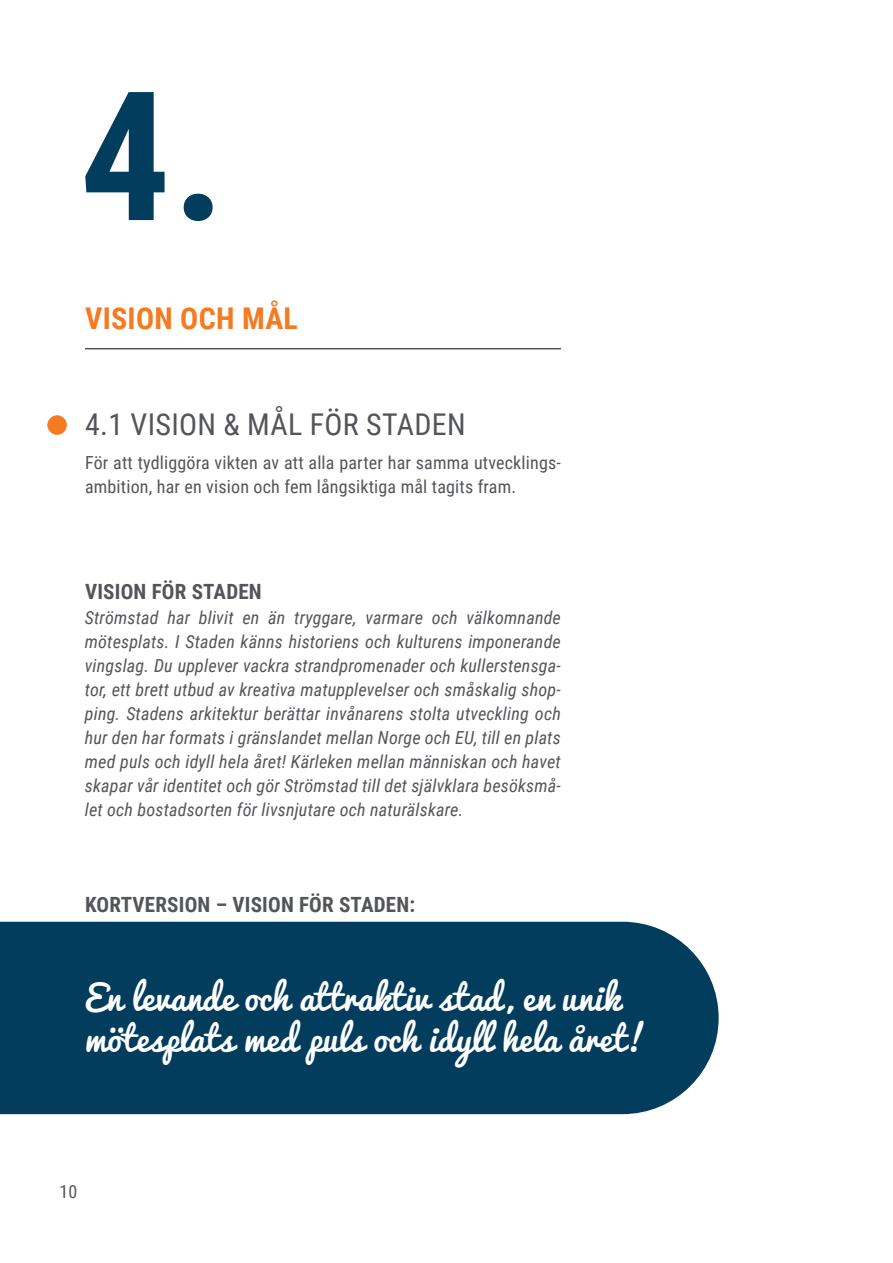
<style>
.page{position:relative;width:893px;height:1263px;background:#fff}
.page>*{position:absolute;margin:0;border:0;box-sizing:border-box;transform-origin:0 0}
.siffra{font:700 180px "Roboto Condensed";color:#023d5d}
.bröd{font:34.5px/41.4px "Pacifico";letter-spacing:.01em;color:#fff}
.rubbe_smal{font:30px "Roboto Condensed";letter-spacing:.01em;color:#54555a}
.Rubbe_fet{font:700 30px "Roboto Condensed";letter-spacing:.01em;color:#f47b21}
.Rubbe_liten{font:700 21px "Roboto Condensed";letter-spacing:.01em;color:#54555a}
.bröd-2{font:italic 18px/24px "Roboto Condensed";letter-spacing:.01em;color:#54555a;text-align:justify}
.bröd-3{font:18px/24px "Roboto Condensed";letter-spacing:.01em;color:#54555a}
</style>
<div class="page">
<div style="left:0;top:922px;width:719px;height:192px;background:#023d5d"></div>
<hr style="left:85px;top:348px;width:476px;height:1px;background:#54555a">
<div style="left:47px;top:415px;width:20px;height:20px;background:#f47b21;border-radius:50%"></div>
<p class="siffra" style="left:80px;top:30px;width:147px">4.</p>
<p class="Rubbe_fet" style="left:85px;top:297px;width:214px">VISION OCH MÅL</p>
<p class="rubbe_smal" style="left:85px;top:403px;width:382px">4.1 VISION &amp; MÅL FÖR STADEN</p>
<p class="bröd-3" style="left:85px;top:449px;width:477px">För att tydliggöra vikten av att alla parter har samma utvecklings&shy;ambition, har en vision och fem långsiktiga mål tagits fram.</p>
<p class="Rubbe_liten" style="left:85px;top:577px;width:178px">VISION FÖR STADEN</p>
<p class="bröd-2" style="left:85px;top:605px;width:477px">Strömstad har blivit en än tryggare, varmare och välkomnande mötesplats. I Staden känns historiens och kulturens imponerande vingslag. Du upplever vackra strandpromenader och kullerstensga&shy;tor, ett brett utbud av kreativa matupplevelser och småskalig shop&shy;ping. Stadens arkitektur berättar invånarens stolta utveckling och hur den har formats i gränslandet mellan Norge och EU, till en plats med puls och idyll hela året! Kärleken mellan människan och havet skapar vår identitet och gör Strömstad till det självklara besöksmå&shy;let och bostadsorten för livsnjutare och naturälskare.</p>
<p class="Rubbe_liten" style="left:85px;top:890px;width:332px">KORTVERSION – VISION FÖR STADEN:</p>
<p class="bröd" style="left:85px;top:978px;width:563px">En levande och attraktiv stad, en unik mötesplats med puls och idyll hela året!</p>
<p class="bröd-3" style="left:60px;top:1179px;width:19px">10</p>
</div>
